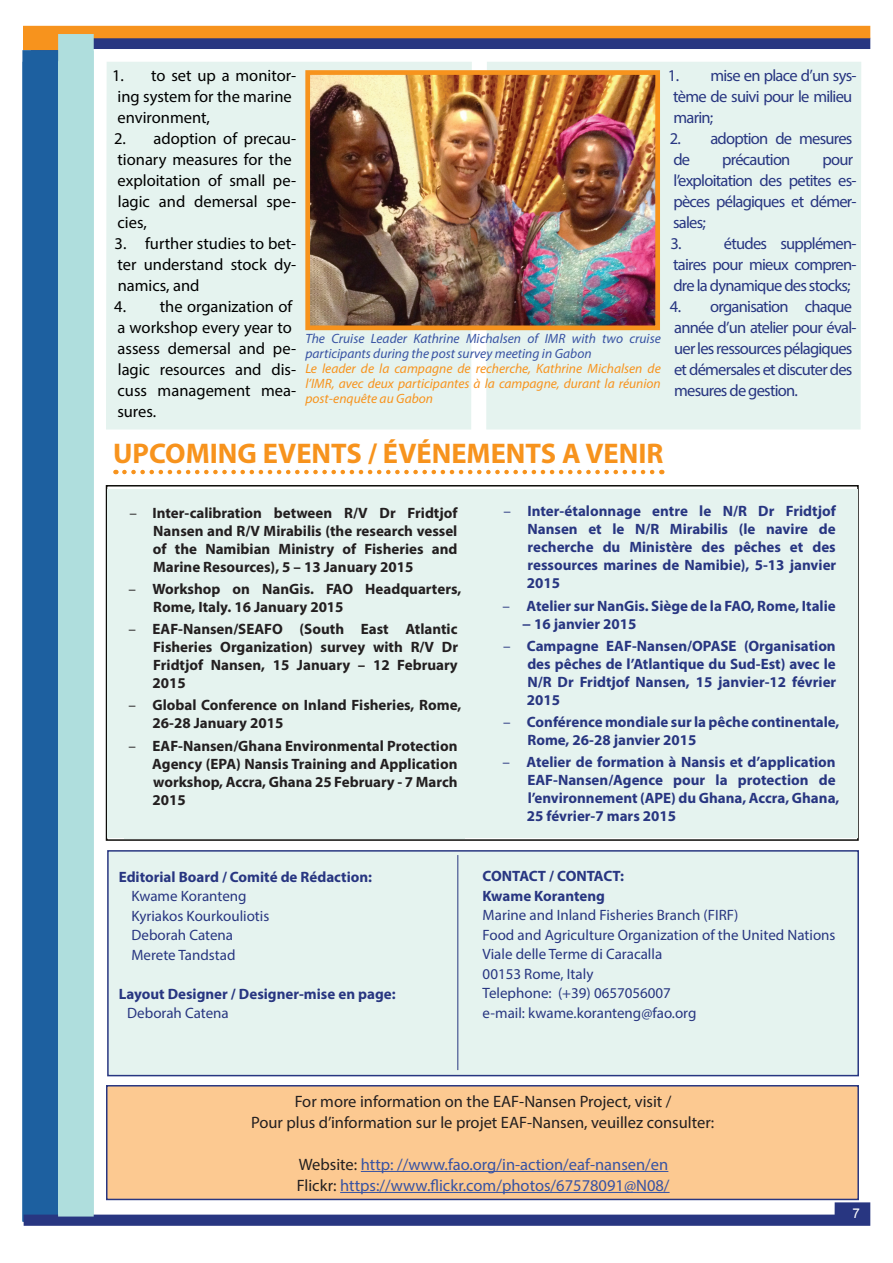
<style>
.page{position:relative;width:893px;height:1263px;background:#fff}
.page>*{position:absolute;margin:0;border:0;box-sizing:border-box;transform-origin:0 0}
.t1{font:700 28.5px "Myriad Pro";color:#f7931d}
.t2{font:16.5px/21px "Myriad Pro";letter-spacing:-.045em;color:#283681}
.t3{font:16.5px/21px "Myriad Pro";color:#000}
.t4{font:16.5px/21px "Myriad Pro";color:#231f20;text-align:center}
.t5{font:16.5px/21px "Myriad Pro";color:#3853a3}
.t6{font:700 15px/18px "Myriad Pro";color:#283681}
.t7{font:700 15px/18px "Myriad Pro";color:#231f20;text-align:justify}
.t8{font:15px/19.5px "Myriad Pro";color:#283681}
.t9{font:italic 13.5px/15px "Myriad Pro";color:#f7931d;text-align:justify}
.t10{font:italic 13.5px/15px "Myriad Pro";color:#3853a3}
.t11{font:13.5px "Arial";color:#fff}
.s1{font-weight:400}
.s2{color:#231f20}
</style>
<div class="page">
<svg style="left:23px;top:25px;width:848px;height:25px;background:#a37555"></svg>
<div style="left:22px;top:50px;width:36px;height:1172px;background:#1d60a0"></div>
<svg style="left:24px;top:1202px;width:846px;height:24px"></svg>
<div style="left:58px;top:34px;width:36px;height:1182px;background:#afdedd"></div>
<div style="left:107px;top:850px;width:752px;height:226px;background:#e5f3ef;border:2px solid #283681"></div>
<hr style="left:457px;top:855px;width:1px;height:215px;background:#283681">
<div style="left:107px;top:1086px;width:751px;height:113px;background:#fcc991"></div>
<hr style="left:361px;top:1171px;width:307px;height:1px;background:#3853a3">
<hr style="left:340px;top:1192px;width:330px;height:1px;background:#3853a3">
<div style="left:106px;top:1085px;width:753px;height:115px;border:2px solid #283681"></div>
<svg style="left:124px;top:470px;width:538px;height:4px"></svg>
<div style="left:107px;top:489px;width:751px;height:349px;background:#e5f3ef"></div>
<div style="left:125px;top:500px;width:340px;height:339px;background:#e5f3ef"></div>
<div style="left:486px;top:62px;width:375px;height:367px;background:#e5f3ef"></div>
<div style="left:106px;top:62px;width:366px;height:367px;background:#e5f3ef"></div>
<img style="left:311px;top:76px;width:343px;height:248px">
<div style="left:305px;top:70px;width:355px;height:260px;border:5px solid #f7931d"></div>
<p class="t3" style="left:118px;top:65px;width:180px;text-indent:-5px">1. to set up a monitor&shy;ing system for the marine environment,</p>
<p class="t3" style="left:114px;top:128px;width:184px">2. adoption of precau&shy;tionary measures for the exploitation of small pe&shy;lagic and demersal spe&shy;cies,</p>
<p class="t3" style="left:115px;top:233px;width:183px;text-align:justify">3. further studies to bet&shy;ter understand stock dy&shy;namics, and</p>
<p class="t3" style="left:114px;top:296px;width:183px">4. the organization of a workshop every year to assess demersal and pe&shy;lagic resources and dis&shy;cuss management mea&shy;sures.</p>
<p class="t10" style="left:305px;top:331px;width:357px">The Cruise Leader Kathrine Michalsen of IMR with two cruise participants during the post survey meeting in Gabon</p>
<p class="t9" style="left:305px;top:361px;width:357px">Le leader de la campagne de recherche, Kathrine Michalsen de l’IMR, avec deux participantes à la campagne, durant la réunion post-enquête au Gabon</p>
<p class="t2" style="left:673px;top:65px;width:185px;text-indent:-5px">1. mise en place d’un sys&shy;tème de suivi pour le milieu marin;</p>
<p class="t2" style="left:670px;top:128px;width:184px">2. adoption de mesures de</p>
<p class="t2" style="left:722px;top:149px;width:70px">précaution</p>
<p class="t2" style="left:670px;top:149px;width:188px;text-indent:152px">pour l’exploitation des petites es&shy;pèces pélagiques et démer&shy;sales;<br>3.</p>
<p class="t2" style="left:673px;top:233px;width:185px;text-align:justify;text-indent:51px">études supplémen&shy;taires pour mieux compren&shy;dre la dynamique des stocks;</p>
<p class="t2" style="left:670px;top:296px;width:188px">4. organisation chaque année d’un atelier pour éval&shy;uer les ressources pélagiques et démersales et discuter des mesures de gestion.</p>
<h1 class="t1" style="left:113px;top:435px;width:552px">UPCOMING EVENTS / ÉVÉNEMENTS A VENIR</h1>
<p class="t7" style="left:153px;top:503px;width:306px;text-indent:-24px"><span class="s1">o</span> Inter-calibration between R/V Dr Fridtjof Nansen and R/V Mirabilis (the research vessel of the Namibian Ministry of Fisheries and Marine Resources), 5 – 13 January 2015</p>
<p class="t7" style="left:153px;top:579px;width:309px;text-indent:-25px"><span class="s1">o</span> Workshop on NanGis. FAO Headquarters,<br>Rome, Italy. 16 January 2015</p>
<p class="t7" style="left:153px;top:619px;width:307px;text-indent:-24px"><span class="s1">o</span> EAF-Nansen/SEAFO (South East Atlantic Fisheries Organization) survey with R/V Dr Fridtjof Nansen, 15 January – 12 February 2015</p>
<p class="t7" style="left:153px;top:696px;width:310px;text-indent:-24px"><span class="s1">o</span> Global Conference on Inland Fisheries, Rome,<br>26-28 January 2015</p>
<p class="t7" style="left:152px;top:736px;width:307px;text-indent:-24px"><span class="s1">o</span> EAF-Nansen/Ghana Environmental Protection Agency (EPA) Nansis Training and Application workshop, Accra, Ghana 25 February - 7 March 2015</p>
<p class="t6" style="left:119px;top:867px;width:255px">Editorial Board / Comité de Rédaction:</p>
<p class="t8" style="left:131px;top:886px;width:139px">Kwame Koranteng<br>Kyriakos Kourkouliotis<br>Deborah Catena<br>Merete Tandstad</p>
<p class="t6" style="left:119px;top:984px;width:278px">Layout Designer / Designer-mise en page:</p>
<p class="t8" style="left:127px;top:1003px;width:103px">Deborah Catena</p>
<p class="t6" style="left:527px;top:502px;width:311px;text-align:justify;text-indent:-23px"><span class="s1">o</span> Inter-étalonnage entre le N/R Dr Fridtjof Nansen et le N/R Mirabilis (le navire de recherche du Ministère des pêches et des ressources marines de Namibie), 5-13 janvier 2015</p>
<p class="t6" style="left:522px;top:596px;width:315px;text-indent:-20px"><span class="s1">o</span> Atelier sur NanGis. Siège de la FAO, Rome, Italie − 16 janvier 2015</p>
<p class="t6" style="left:527px;top:636px;width:311px;text-align:justify;text-indent:-24px"><span class="s1">o</span> Campagne EAF-Nansen/OPASE (Organisation des pêches de l’Atlantique du Sud-Est) avec le N/R Dr Fridtjof Nansen, 15 janvier-12 février 2015</p>
<p class="t6" style="left:527px;top:712px;width:314px;text-indent:-24px"><span class="s1">o</span> Conférence mondiale sur la pêche continentale,<br>Rome, 26-28 janvier 2015</p>
<p class="t6" style="left:527px;top:753px;width:314px;text-indent:-24px"><span class="s1">o</span> Atelier de formation à Nansis et d’application EAF-Nansen/Agence pour la protection de l’environnement (APE) du Ghana, Accra, Ghana, 25 février-7 mars 2015</p>
<p class="t6" style="left:483px;top:866px;width:143px;line-height:19.5px">CONTACT / CONTACT:<br>Kwame Koranteng</p>
<p class="t8" style="left:483px;top:905px;width:354px">Marine and Inland Fisheries Branch (FIRF)<br>Food and Agriculture Organization of the United Nations Viale delle Terme di Caracalla<br>00153 Rome, Italy<br>Telephone: (+39) 0657056007<br>e-mail: kwame.koranteng@fao.org</p>
<p class="t4" style="left:251px;top:1090px;width:465px">For more information on the EAF-Nansen Project, visit /<br>Pour plus d’information sur le projet EAF-Nansen, veuillez consulter:</p>
<p class="t5" style="left:297px;top:1153px;width:374px"><span class="s2">Website:</span> http: //www.fao.org/in-action/eaf-nansen/en<br><span class="s2">Flickr:</span> https://www.flickr.com/photos/67578091@N08/</p>
<p class="t11" style="left:840px;top:1207px;width:22px">7 7</p>
</div>
